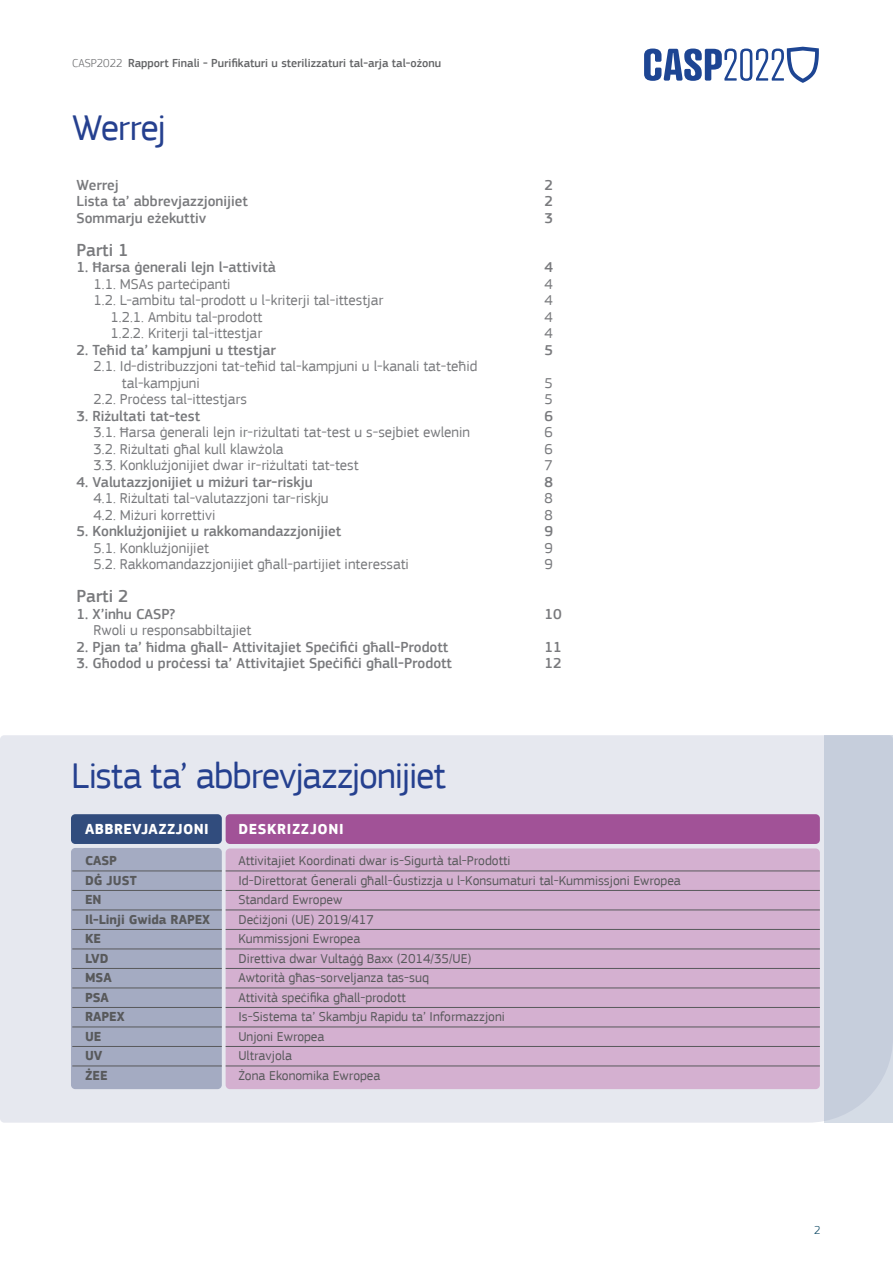
<style>
.page{position:relative;width:893px;height:1263px;background:#fff}
.page>*{position:absolute;margin:0;border:0;box-sizing:border-box;transform-origin:0 0}
.t1{font:37.5px "EC Square Sans Pro";letter-spacing:-.03em;color:#25408f}
.t2{font:500 18px "EC Square Sans Pro";color:#797a7d}
.t3{font:15px/16.5px "EC Square Sans Pro";color:#797a7d}
.t4{font:500 15px "EC Square Sans Pro";color:#797a7d}
.t5{font:700 15px "EC Square Sans Pro";letter-spacing:.035em;color:#fff}
.t6{font:13.5px/19.5px "EC Square Sans Pro";color:#58595b}
.t7{font:700 13.5px/19.5px "EC Square Sans Pro";color:#58595b}
.t8{font:500 12px "EC Square Sans Pro";color:#636466}
.t9{font:300 12px "EC Square Sans Pro";color:#02405d}
.s1{font-weight:300}
</style>
<div class="page">
<svg style="left:644px;top:47px;width:175px;height:36px"></svg>
<div style="left:0;top:735px;width:824px;height:388px;background:#e6e8ef"></div>
<div style="left:71px;top:848px;width:151px;height:241px;background:#a4abc2;border-radius:4px"></div>
<div style="left:71px;top:814px;width:151px;height:30px;background:#314c7d;border-radius:4px"></div>
<div style="left:226px;top:814px;width:594px;height:30px;background:#a15297;border-radius:4px"></div>
<div style="left:226px;top:848px;width:594px;height:241px;background:#d4b0d0;border-radius:4px"></div>
<hr style="left:72px;top:870px;width:150px;height:1px;background:#58595b">
<hr style="left:72px;top:890px;width:150px;height:1px;background:#58595b">
<hr style="left:72px;top:909px;width:150px;height:1px;background:#58595b">
<hr style="left:72px;top:929px;width:150px;height:1px;background:#58595b">
<hr style="left:72px;top:948px;width:150px;height:1px;background:#58595b">
<hr style="left:72px;top:968px;width:150px;height:1px;background:#58595b">
<hr style="left:72px;top:987px;width:150px;height:1px;background:#58595b">
<hr style="left:72px;top:1007px;width:150px;height:1px;background:#58595b">
<hr style="left:72px;top:1026px;width:150px;height:1px;background:#58595b">
<hr style="left:72px;top:1046px;width:150px;height:1px;background:#58595b">
<hr style="left:72px;top:1065px;width:150px;height:1px;background:#58595b">
<hr style="left:226px;top:870px;width:594px;height:1px;background:#58595b">
<hr style="left:226px;top:890px;width:594px;height:1px;background:#58595b">
<hr style="left:226px;top:909px;width:594px;height:1px;background:#58595b">
<hr style="left:226px;top:929px;width:594px;height:1px;background:#58595b">
<hr style="left:226px;top:948px;width:594px;height:1px;background:#58595b">
<hr style="left:226px;top:968px;width:594px;height:1px;background:#58595b">
<hr style="left:226px;top:987px;width:594px;height:1px;background:#58595b">
<hr style="left:226px;top:1007px;width:594px;height:1px;background:#58595b">
<hr style="left:226px;top:1026px;width:594px;height:1px;background:#58595b">
<hr style="left:226px;top:1046px;width:594px;height:1px;background:#58595b">
<hr style="left:226px;top:1065px;width:594px;height:1px;background:#58595b">
<div style="left:824px;top:735px;width:69px;height:388px;background:#c6cedc"></div>
<p class="t8" style="left:72px;top:56px;width:370px"><span class="s1">CASP2022</span> Rapport Finali - Purifikaturi u sterilizzaturi tal-arja tal-ożonu</p>
<h1 class="t1" style="left:72px;top:105px;width:95px">Werrej</h1>
<p class="t4" style="left:77px;top:176px;width:44px">Werrej</p>
<p class="t4" style="left:545px;top:176px;width:10px">2</p>
<p class="t4" style="left:77px;top:193px;width:173px">Lista ta’ abbrevjazzjonijiet</p>
<p class="t4" style="left:545px;top:193px;width:10px">2</p>
<p class="t4" style="left:77px;top:209px;width:131px">Sommarju eżekuttiv</p>
<p class="t4" style="left:545px;top:209px;width:10px">3</p>
<p class="t2" style="left:77px;top:239px;width:54px">Parti 1</p>
<p class="t4" style="left:77px;top:259px;width:201px">1. Ħarsa ġenerali lejn l-attività</p>
<p class="t4" style="left:545px;top:259px;width:10px">4</p>
<p class="t3" style="left:94px;top:276px;width:139px">1.1. MSAs parteċipanti</p>
<p class="t3" style="left:545px;top:276px;width:10px">4</p>
<p class="t3" style="left:94px;top:292px;width:291px">1.2. L-ambitu tal-prodott u l-kriterji tal-ittestjar</p>
<p class="t3" style="left:545px;top:292px;width:10px">4</p>
<p class="t3" style="left:111px;top:309px;width:153px">1.2.1. Ambitu tal-prodott</p>
<p class="t3" style="left:545px;top:309px;width:10px">4</p>
<p class="t3" style="left:111px;top:325px;width:153px">1.2.2. Kriterji tal-ittestjar</p>
<p class="t3" style="left:545px;top:325px;width:10px">4</p>
<p class="t4" style="left:77px;top:341px;width:201px">2. Teħid ta’ kampjuni u ttestjar</p>
<p class="t4" style="left:545px;top:341px;width:10px">5</p>
<p class="t3" style="left:122px;top:358px;width:357px;text-indent:-28px">2.1. Id-distribuzzjoni tat-teħid tal-kampjuni u l-kanali tat-teħid tal-kampjuni</p>
<p class="t3" style="left:545px;top:375px;width:10px">5</p>
<p class="t3" style="left:94px;top:391px;width:155px">2.2. Proċess tal-ittestjars</p>
<p class="t3" style="left:545px;top:391px;width:10px">5</p>
<p class="t4" style="left:77px;top:407px;width:125px">3. Riżultati tat-test</p>
<p class="t4" style="left:545px;top:407px;width:10px">6</p>
<p class="t3" style="left:94px;top:424px;width:378px">3.1. Ħarsa ġenerali lejn ir-riżultati tat-test u s-sejbiet ewlenin</p>
<p class="t3" style="left:545px;top:424px;width:10px">6</p>
<p class="t3" style="left:94px;top:441px;width:192px">3.2. Riżultati għal kull klawżola</p>
<p class="t3" style="left:545px;top:441px;width:10px">6</p>
<p class="t3" style="left:94px;top:457px;width:267px">3.3. Konklużjonijiet dwar ir-riżultati tat-test</p>
<p class="t3" style="left:545px;top:457px;width:10px">7</p>
<p class="t4" style="left:77px;top:473px;width:238px">4. Valutazzjonijiet u miżuri tar-riskju</p>
<p class="t4" style="left:545px;top:473px;width:10px">8</p>
<p class="t3" style="left:94px;top:490px;width:237px">4.1. Riżultati tal-valutazzjoni tar-riskju</p>
<p class="t3" style="left:545px;top:490px;width:10px">8</p>
<p class="t3" style="left:94px;top:507px;width:123px">4.2. Miżuri korrettivi</p>
<p class="t3" style="left:545px;top:507px;width:10px">8</p>
<p class="t4" style="left:77px;top:523px;width:266px">5. Konklużjonijiet u rakkomandazzjonijiet</p>
<p class="t4" style="left:545px;top:523px;width:10px">9</p>
<p class="t3" style="left:94px;top:540px;width:117px">5.1. Konklużjonijiet</p>
<p class="t3" style="left:545px;top:540px;width:10px">9</p>
<p class="t3" style="left:94px;top:556px;width:317px">5.2. Rakkomandazzjonijiet għall-partijiet interessati</p>
<p class="t3" style="left:545px;top:556px;width:10px">9</p>
<p class="t2" style="left:77px;top:586px;width:54px">Parti 2</p>
<p class="t4" style="left:77px;top:605px;width:100px">1. X’inhu CASP?</p>
<p class="t4" style="left:545px;top:605px;width:19px">10</p>
<p class="t3" style="left:94px;top:622px;width:159px">Rwoli u responsabbiltajiet</p>
<p class="t4" style="left:77px;top:638px;width:373px">2. Pjan ta’ ħidma għall- Attivitajiet Speċifiċi għall-Prodott</p>
<p class="t4" style="left:545px;top:638px;width:19px">11</p>
<p class="t4" style="left:77px;top:655px;width:377px">3. Għodod u proċessi ta’ Attivitajiet Speċifiċi għall-Prodott</p>
<p class="t4" style="left:545px;top:655px;width:19px">12</p>
<h1 class="t1" style="left:71px;top:753px;width:376px">Lista ta’ abbrevjazzjonijiet</h1>
<p class="t5" style="left:85px;top:819px;width:125px">ABBREVJAZZJONI</p>
<p class="t5" style="left:239px;top:819px;width:107px">DESKRIZZJONI</p>
<p class="t7" style="left:85px;top:852px;width:127px">CASP<br>DĠ JUST<br>EN<br>Il-Linji Gwida RAPEX<br>KE<br>LVD<br>MSA<br>PSA<br>RAPEX<br>UE<br>UV<br>ŻEE</p>
<p class="t6" style="left:238px;top:851px;width:444px">Attivitajiet Koordinati dwar is-Sigurtà tal-Prodotti<br>Id-Direttorat Ġenerali għall-Ġustizzja u l-Konsumaturi tal-Kummissjoni Ewropea Standard Ewropew<br>Deċiżjoni (UE) 2019/417<br>Kummissjoni Ewropea<br>Direttiva dwar Vultaġġ Baxx (2014/35/UE)<br>Awtorità għas-sorveljanza tas-suq<br>Attività speċifika għall-prodott<br>Is-Sistema ta’ Skambju Rapidu ta’ Informazzjoni<br>Unjoni Ewropea<br>Ultravjola<br>Żona Ekonomika Ewropea</p>
<p class="t9" style="left:814px;top:1223px;width:8px">2</p>
</div>
